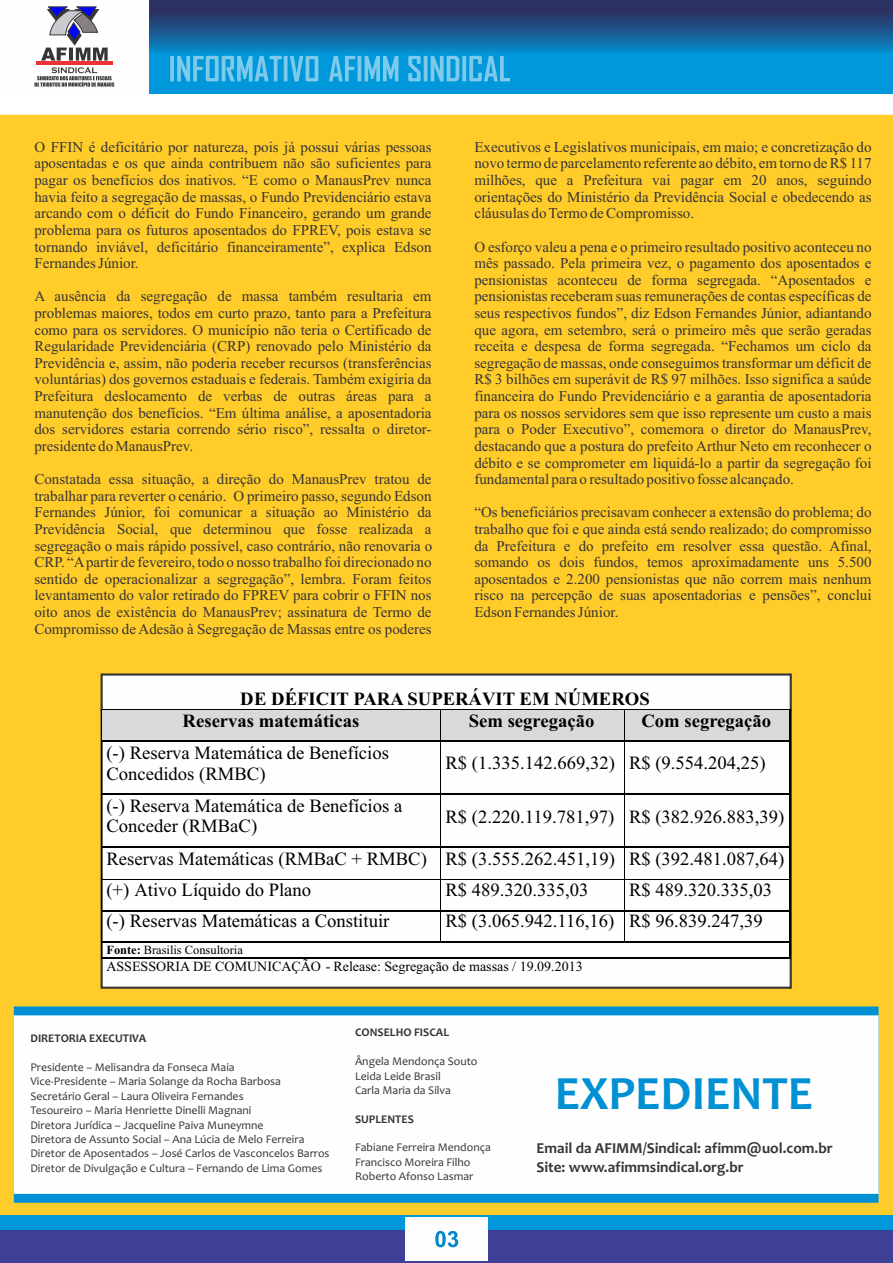
<style>
.page{position:relative;width:893px;height:1263px;background:#fff}
.page>*{position:absolute;margin:0;border:0;box-sizing:border-box;transform-origin:0 0}
.t1{font:700 48.15px "Candara";color:#0090d3}
.t2{font:18.6px/20.2px "Times New Roman";color:#000}
.t3{font:700 18.6px/21.8px "Times New Roman";color:#000}
.t4{font:700 15.3px/18.6px "Candara";color:#373435}
.t5{font:15px/16.6px "Times New Roman";color:#373435;text-align:justify}
.t6{font:13.95px "Times New Roman";color:#000}
.t7{font:12.45px "Times New Roman";color:#000}
.t8{font:11.85px/14.4px "Candara";color:#373435}
.t9{font:700 11.85px "Candara";color:#373435}
.s1{font-weight:700}
</style>
<div class="page">
<div style="left:0;top:115px;width:893px;height:1100px;background:#ffcc29"></div>
<div style="left:0;top:0;width:893px;height:94px;background:#0098da"></div>
<svg style="left:149px;top:0;width:744px;height:56px;background:#1c568d"></svg>
<div style="left:0;top:0;width:149px;height:94px;background:#fefefe"></div>
<svg style="left:34px;top:67px;width:80px;height:20px"></svg>
<hr style="left:36px;top:61px;width:76px;height:4px;background:#ed3237">
<svg style="left:41px;top:6px;width:67px;height:55px"></svg>
<svg style="left:170px;top:56px;width:340px;height:25px"></svg>
<div style="left:0;top:1230px;width:893px;height:33px;background:#3e4095"></div>
<div style="left:0;top:1215px;width:893px;height:15px;background:#0098da"></div>
<div style="left:406px;top:1217px;width:82px;height:44px;background:#fefefe"></div>
<svg style="left:435px;top:1231px;width:23px;height:16px"></svg>
<svg style="left:99px;top:712px;width:694px;height:278px"></svg>
<svg style="left:99px;top:672px;width:694px;height:40px"></svg>
<hr style="left:102px;top:709px;width:4px;height:32px;background:#d9d9d9">
<div style="left:436px;top:709px;width:5px;height:32px;background:#d9d9d9"></div>
<div style="left:106px;top:709px;width:330px;height:32px;background:#d9d9d9"></div>
<hr style="left:441px;top:709px;width:4px;height:32px;background:#d9d9d9">
<hr style="left:620px;top:709px;width:4px;height:32px;background:#d9d9d9">
<div style="left:445px;top:709px;width:175px;height:32px;background:#d9d9d9"></div>
<div style="left:624px;top:709px;width:5px;height:32px;background:#d9d9d9"></div>
<hr style="left:786px;top:709px;width:3px;height:32px;background:#d9d9d9">
<div style="left:629px;top:709px;width:157px;height:32px;background:#d9d9d9"></div>
<hr style="left:789px;top:709px;width:2px;height:32px;background:#000">
<hr style="left:102px;top:741px;width:339px;height:1px;background:#000">
<hr style="left:441px;top:741px;width:183px;height:1px;background:#000">
<hr style="left:624px;top:741px;width:165px;height:1px;background:#000">
<hr style="left:789px;top:742px;width:2px;height:51px;background:#000">
<hr style="left:102px;top:793px;width:339px;height:2px;background:#000">
<hr style="left:441px;top:793px;width:183px;height:2px;background:#000">
<hr style="left:624px;top:793px;width:165px;height:2px;background:#000">
<hr style="left:789px;top:795px;width:2px;height:51px;background:#000">
<hr style="left:102px;top:846px;width:339px;height:2px;background:#000">
<hr style="left:441px;top:846px;width:183px;height:2px;background:#000">
<hr style="left:624px;top:846px;width:165px;height:2px;background:#000">
<hr style="left:789px;top:848px;width:2px;height:31px;background:#000">
<hr style="left:789px;top:879px;width:2px;height:31px;background:#000">
<hr style="left:102px;top:910px;width:339px;height:2px;background:#000">
<hr style="left:441px;top:910px;width:183px;height:2px;background:#000">
<hr style="left:624px;top:910px;width:165px;height:2px;background:#000">
<hr style="left:789px;top:912px;width:2px;height:29px;background:#000">
<hr style="left:102px;top:941px;width:339px;height:2px;background:#000">
<hr style="left:441px;top:941px;width:183px;height:2px;background:#000">
<hr style="left:624px;top:941px;width:165px;height:2px;background:#000">
<hr style="left:102px;top:957px;width:687px;height:1px;background:#000">
<svg style="left:789px;top:941px;width:2px;height:17px"></svg>
<svg style="left:14px;top:1006px;width:864px;height:197px;background:#0992cc"></svg>
<svg style="left:14px;top:1015px;width:864px;height:179px"></svg>
<p class="t5" style="left:34px;top:140px;width:399px">O FFIN é deficitário por natureza, pois já possui várias pessoas aposentadas e os que ainda contribuem não são suficientes para pagar os benefícios dos inativos. “E como o ManausPrev nunca havia feito a segregação de massas, o Fundo Previdenciário estava arcando com o déficit do Fundo Financeiro, gerando um grande problema para os futuros aposentados do FPREV, pois estava se tornando inviável, deficitário financeiramente”, explica Edson Fernandes Júnior.</p>
<p class="t5" style="left:34px;top:289px;width:399px">A ausência da segregação de massa também resultaria em problemas maiores, todos em curto prazo, tanto para a Prefeitura como para os servidores. O município não teria o Certificado de Regularidade Previdenciária (CRP) renovado pelo Ministério da Previdência e, assim, não poderia receber recursos (transferências voluntárias) dos governos estaduais e federais. Também exigiria da Prefeitura deslocamento de verbas de outras áreas para a manutenção dos benefícios. “Em última análise, a aposentadoria dos servidores estaria correndo sério risco”, ressalta o diretor&shy;presidente do ManausPrev.</p>
<p class="t5" style="left:34px;top:472px;width:399px">Constatada essa situação, a direção do ManausPrev tratou de trabalhar para reverter o cenário. O primeiro passo, segundo Edson Fernandes Júnior, foi comunicar a situação ao Ministério da Previdência Social, que determinou que fosse realizada a segregação o mais rápido possível, caso contrário, não renovaria o CRP. “Apartir de fevereiro, todo o nosso trabalho foi direcionado no sentido de operacionalizar a segregação”, lembra. Foram feitos levantamento do valor retirado do FPREV para cobrir o FFIN nos oito anos de existência do ManausPrev; assinatura de Termo de Compromisso de Adesão à Segregação de Massas entre os poderes</p>
<p class="t5" style="left:474px;top:140px;width:399px">Executivos e Legislativos municipais, em maio; e concretização do novo termo de parcelamento referente ao débito, em torno de R$ 117 milhões, que a Prefeitura vai pagar em 20 anos, seguindo orientações do Ministério da Previdência Social e obedecendo as cláusulas do Termo de Compromisso.</p>
<p class="t5" style="left:474px;top:240px;width:399px">O esforço valeu a pena e o primeiro resultado positivo aconteceu no mês passado. Pela primeira vez, o pagamento dos aposentados e pensionistas aconteceu de forma segregada. “Aposentados e pensionistas receberam suas remunerações de contas específicas de seus respectivos fundos”, diz Edson Fernandes Júnior, adiantando que agora, em setembro, será o primeiro mês que serão geradas receita e despesa de forma segregada. “Fechamos um ciclo da segregação de massas, onde conseguimos transformar um déficit de R$ 3 bilhões em superávit de R$ 97 milhões. Isso significa a saúde financeira do Fundo Previdenciário e a garantia de aposentadoria para os nossos servidores sem que isso represente um custo a mais para o Poder Executivo”, comemora o diretor do ManausPrev, destacando que a postura do prefeito Arthur Neto em reconhecer o débito e se comprometer em liquidá-lo a partir da segregação foi fundamental para o resultado positivo fosse alcançado.</p>
<p class="t5" style="left:474px;top:505px;width:399px">“Os beneficiários precisavam conhecer a extensão do problema; do trabalho que foi e que ainda está sendo realizado; do compromisso da Prefeitura e do prefeito em resolver essa questão. Afinal, somando os dois fundos, temos aproximadamente uns 5.500 aposentados e 2.200 pensionistas que não correm mais nenhum risco na percepção de suas aposentadorias e pensões”, conclui Edson Fernandes Júnior.</p>
<p class="t3" style="left:183px;top:690px;width:469px;text-indent:58px">DE DÉFICIT PARA SUPERÁVIT EM NÚMEROS<br>Reservas matemáticas</p>
<p class="t3" style="left:469px;top:711px;width:127px">Sem segregação</p>
<p class="t3" style="left:641px;top:711px;width:131px">Com segregação</p>
<p class="t2" style="left:106px;top:745px;width:284px">(-) Reserva Matemática de Benefícios<br>Concedidos (RMBC)</p>
<p class="t2" style="left:445px;top:754px;width:322px">R$ (1.335.142.669,32) R$ (9.554.204,25)</p>
<p class="t2" style="left:106px;top:798px;width:297px">(-) Reserva Matemática de Benefícios a<br>Conceder (RMBaC)</p>
<p class="t2" style="left:445px;top:808px;width:340px">R$ (2.220.119.781,97) R$ (382.926.883,39)</p>
<p class="t2" style="left:106px;top:845px;width:680px;line-height:31px">Reservas Matemáticas (RMBaC + RMBC) R$ (3.555.262.451,19) R$ (392.481.087,64) (+) Ativo Líquido do Plano</p>
<p class="t2" style="left:445px;top:881px;width:145px">R$ 489.320.335,03</p>
<p class="t2" style="left:629px;top:881px;width:145px">R$ 489.320.335,03</p>
<p class="t2" style="left:106px;top:913px;width:284px">(-) Reservas Matemáticas a Constituir</p>
<p class="t2" style="left:445px;top:913px;width:319px">R$ (3.065.942.116,16) R$ 96.839.247,39</p>
<p class="t7" style="left:106px;top:945px;width:138px"><span class="s1">Fonte:</span> Brasilis Consultoria</p>
<p class="t6" style="left:106px;top:961px;width:478px">ASSESSORIA DE COMUNICAÇÃO - Release: Segregação de massas / 19.09.2013</p>
<p class="t9" style="left:30px;top:1034px;width:117px">DIRETORIA EXECUTIVA</p>
<p class="t8" style="left:30px;top:1061px;width:301px">Presidente – Melisandra da Fonseca Maia<br>Vice-Presidente – Maria Solange da Rocha Barbosa Secretário Geral – Laura Oliveira Fernandes<br>Tesoureiro – Maria Henriette Dinelli Magnani<br>Diretora Jurídica – Jacqueline Paiva Muneymne<br>Diretora de Assunto Social – Ana Lúcia de Melo Ferreira Diretor de Aposentados – José Carlos de Vasconcelos Barros Diretor de Divulgação e Cultura – Fernando de Lima Gomes</p>
<p class="t9" style="left:355px;top:1028px;width:95px">CONSELHO FISCAL</p>
<p class="t8" style="left:355px;top:1055px;width:124px">Ângela Mendonça Souto<br>Leida Leide Brasil<br>Carla Maria da Silva</p>
<p class="t9" style="left:355px;top:1114px;width:60px">SUPLENTES</p>
<p class="t8" style="left:355px;top:1141px;width:137px">Fabiane Ferreira Mendonça<br>Francisco Moreira Filho<br>Roberto Afonso Lasmar</p>
<p class="t4" style="left:536px;top:1140px;width:298px">Email da AFIMM/Sindical: afimm@uol.com.br<br>Site: www.afimmsindical.org.br</p>
<h1 class="t1" style="left:555px;top:1074px;width:260px">EXPEDIENTE</h1>
</div>
